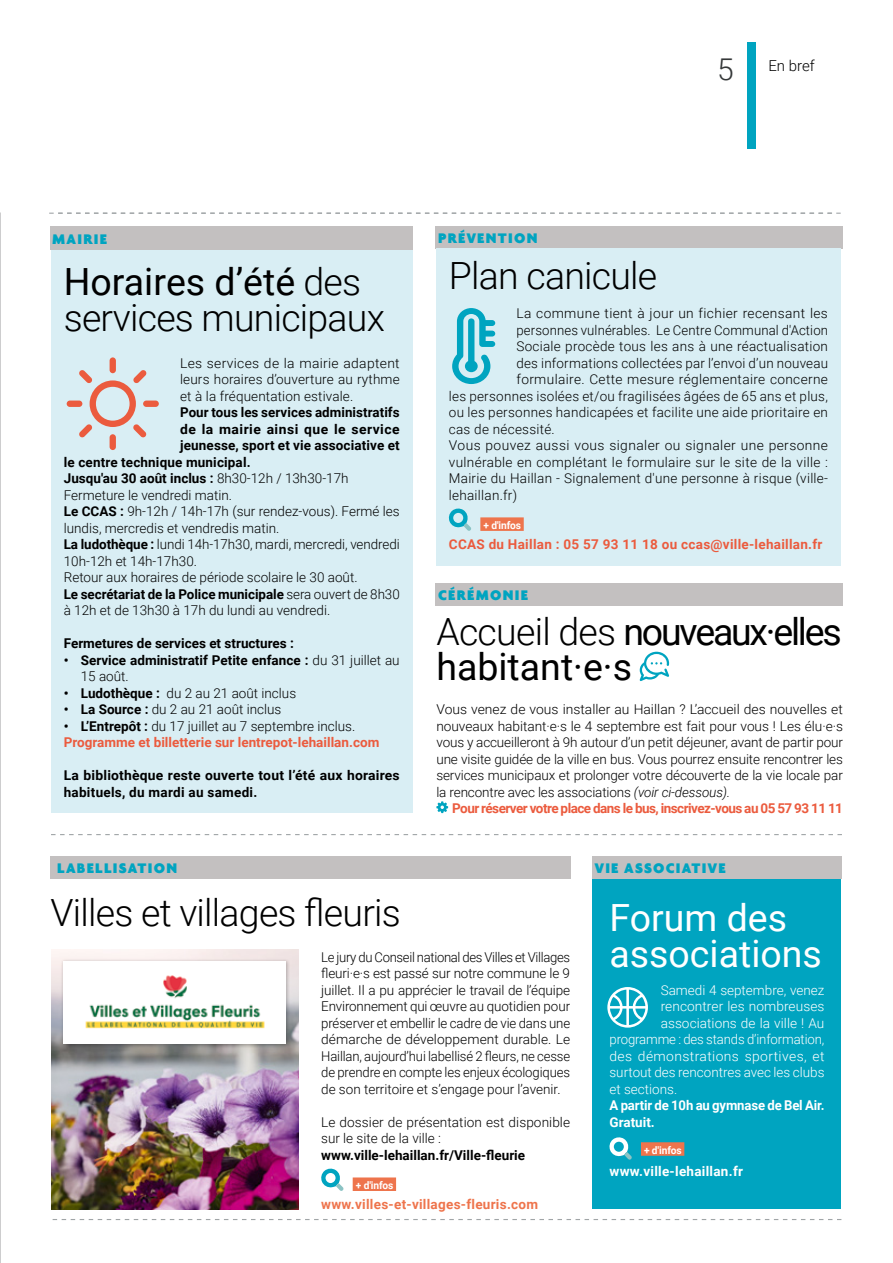
<style>
.page{position:relative;width:893px;height:1263px;background:#fff}
.page>*{position:absolute;margin:0;border:0;box-sizing:border-box;transform-origin:0 0}
.t1{font:300 37.5px/36px "Roboto";letter-spacing:-.02em;color:#000}
.t2{font:37.5px/34.5px "Roboto";letter-spacing:-.06em;color:#000}
.t3{font:37.5px/36px "Roboto";color:#fff}
.t4{font:900 15px "Agenda";letter-spacing:.085em;color:#00a4c0}
.t5{font:300 15px "Roboto";color:#000}
.t6{font:300 13.5px/16.5px "Roboto";letter-spacing:.01em;color:#000;text-align:justify}
.t7{font:700 13.5px/16.5px "Roboto";letter-spacing:.005em;color:#000}
.t8{font:300 13.5px "Roboto";color:#fff}
.t9{font:700 13.5px/16.5px "Roboto";color:#eb5b3e}
.t10{font:700 13.5px "Roboto";letter-spacing:-.04em;color:#eb5b3e}
.t11{font:700 13.5px "Roboto";letter-spacing:.02em;color:#eb5b3e}
.t12{font:300 13.5px "Roboto";letter-spacing:.03em;color:#000}
.t13{font:700 13.5px/16.5px "Roboto";color:#fff}
.t14{font:700 13.5px "Roboto";letter-spacing:.02em;color:#ee744c}
.t15{font:300 13.5px "Roboto";letter-spacing:.03em;color:#fff}
.t16{font:700 13.5px "Roboto";letter-spacing:.035em;color:#000}
.t17{font:700 13.5px "Roboto";letter-spacing:.02em;color:#fff}
.t18{font:700 10.5px "Roboto";letter-spacing:-.01em;color:#fff}
.s1{font-size:30px;color:#353839}
.s2{font-weight:400}
.s3{font-weight:300}
.s4{font-weight:700}
.s5{color:#000}
.s6{font-weight:300;color:#000}
.s7{font-style:italic}
</style>
<div class="page">
<div style="left:747px;top:42px;width:8px;height:106px;background:#00a4c0"></div>
<svg style="left:53px;top:1219px;width:788px;height:1px"></svg>
<svg style="left:49px;top:213px;width:792px;height:1px"></svg>
<div style="left:436px;top:583px;width:407px;height:22px;background:#c3c0c0"></div>
<div style="left:436px;top:227px;width:407px;height:22px;background:#c3c0c0"></div>
<div style="left:436px;top:249px;width:405px;height:317px;background:#d9eef4"></div>
<svg style="left:448px;top:508px;width:23px;height:23px"></svg>
<div style="left:480px;top:517px;width:44px;height:14px;background:#ee744c"></div>
<svg style="left:51px;top:834px;width:791px;height:1px"></svg>
<svg style="left:452px;top:308px;width:43px;height:76px"></svg>
<svg style="left:436px;top:801px;width:12px;height:12px"></svg>
<div style="left:592px;top:874px;width:249px;height:335px;background:#00a4c0"></div>
<svg style="left:609px;top:1137px;width:23px;height:23px"></svg>
<div style="left:641px;top:1142px;width:43px;height:14px;background:#ee744c"></div>
<div style="left:592px;top:856px;width:250px;height:23px;background:#c3c0c0"></div>
<img style="left:51px;top:950px;width:247px;height:259px">
<div style="left:50px;top:856px;width:521px;height:22px;background:#c3c0c0"></div>
<svg style="left:321px;top:1168px;width:23px;height:23px"></svg>
<div style="left:353px;top:1177px;width:43px;height:14px;background:#ee744c"></div>
<div style="left:60px;top:958px;width:230px;height:90px;background:#000;opacity:.25"></div>
<div style="left:63px;top:961px;width:223px;height:82px;background:#fff"></div>
<img style="left:85px;top:975px;width:180px;height:54px">
<div style="left:51px;top:243px;width:361px;height:570px;background:#d9eef4"></div>
<div style="left:143px;top:401px;width:16px;height:6px;background:#eb5b3e;border-radius:3px"></div>
<div style="left:110px;top:434px;width:6px;height:16px;background:#eb5b3e;border-radius:3px"></div>
<div style="left:110px;top:357px;width:6px;height:16px;background:#eb5b3e;border-radius:3px"></div>
<div style="left:67px;top:401px;width:15px;height:6px;background:#eb5b3e;border-radius:3px"></div>
<svg style="left:79px;top:370px;width:68px;height:68px"></svg>
<div style="left:50px;top:226px;width:362px;height:24px;background:#c3c0c0"></div>
<svg style="left:640px;top:652px;width:29px;height:29px"></svg>
<svg style="left:607px;top:987px;width:41px;height:41px"></svg>
<p class="t5" style="left:717px;top:55px;width:99px"><span class="s1">5</span> En bref</p>
<p class="t4" style="left:52px;top:230px;width:56px">MAIRIE</p>
<h1 class="t1" style="left:64px;top:262px;width:323px"><span class="s2">Horaires d’été</span> des services municipaux</h1>
<p class="t6" style="left:180px;top:354px;width:221px">Les services de la mairie adaptent leurs horaires d’ouverture au rythme et à la fréquentation estivale.</p>
<p class="t7" style="left:180px;top:403px;width:221px">Pour tous les services administratifs</p>
<p class="t16" style="left:180px;top:419px;width:221px">de la mairie ainsi que le service</p>
<p class="t7" style="left:180px;top:436px;width:221px">jeunesse, sport et vie associative et</p>
<p class="t7" style="left:64px;top:453px;width:188px">le centre technique municipal.</p>
<p class="t7" style="left:64px;top:469px;width:286px">Jusqu'au 30 août inclus : <span class="s3">8h30-12h / 13h30-17h</span></p>
<p class="t6" style="left:64px;top:486px;width:170px">Fermeture le vendredi matin.</p>
<p class="t6" style="left:64px;top:502px;width:337px"><span class="s4">Le CCAS :</span> 9h-12h / 14h-17h (sur rendez-vous). Fermé les</p>
<p class="t6" style="left:64px;top:519px;width:217px">lundis, mercredis et vendredis matin.</p>
<p class="t6" style="left:64px;top:535px;width:337px"><span class="s4">La ludothèque :</span> lundi 14h-17h30, mardi, mercredi, vendredi</p>
<p class="t6" style="left:64px;top:552px;width:135px">10h-12h et 14h-17h30.</p>
<p class="t6" style="left:64px;top:568px;width:295px">Retour aux horaires de période scolaire le 30 août.</p>
<p class="t7" style="left:64px;top:585px;width:337px">Le secrétariat de la Police municipale <span class="s3">sera ouvert de 8h30</span></p>
<p class="t6" style="left:64px;top:601px;width:268px">à 12h et de 13h30 à 17h du lundi au vendredi.</p>
<p class="t7" style="left:64px;top:634px;width:232px">Fermetures de services et structures :</p>
<p class="t7" style="left:81px;top:651px;width:320px;text-indent:-17px">• Service administratif Petite enfance : <span class="s3">du 31 juillet au<br>15 août.</span></p>
<p class="t6" style="left:64px;top:684px;width:234px"><span class="s4">• Ludothèque :</span> du 2 au 21 août inclus</p>
<p class="t6" style="left:64px;top:700px;width:219px"><span class="s4">• La Source :</span> du 2 au 21 août inclus</p>
<p class="t9" style="left:64px;top:717px;width:317px"><span class="s5">• L’Entrepôt :</span> <span class="s6">du 17 juillet au 7 septembre inclus.<br></span>Programme et billetterie sur lentrepot-lehaillan.com</p>
<p class="t7" style="left:64px;top:766px;width:337px">La bibliothèque reste ouverte tout l’été aux horaires habituels, du mardi au samedi.</p>
<p class="t4" style="left:438px;top:229px;width:101px">PRÉVENTION</p>
<h1 class="t1" style="left:449px;top:257px;width:210px">Plan canicule</h1>
<p class="t6" style="left:516px;top:304px;width:313px">La commune tient à jour un fichier recensant les</p>
<p class="t6" style="left:516px;top:321px;width:313px">personnes vulnérables. Le Centre Communal d'Action</p>
<p class="t6" style="left:516px;top:337px;width:313px">Sociale procède tous les ans à une réactualisation</p>
<p class="t6" style="left:516px;top:354px;width:313px">des informations collectées par l’envoi d’un nouveau</p>
<p class="t6" style="left:516px;top:370px;width:313px">formulaire. Cette mesure réglementaire concerne</p>
<p class="t6" style="left:449px;top:387px;width:381px">les personnes isolées et/ou fragilisées âgées de 65 ans et plus,</p>
<p class="t6" style="left:449px;top:403px;width:381px">ou les personnes handicapées et facilite une aide prioritaire en</p>
<p class="t6" style="left:449px;top:420px;width:107px">cas de nécessité.</p>
<p class="t12" style="left:449px;top:436px;width:381px">Vous pouvez aussi vous signaler ou signaler une personne</p>
<p class="t6" style="left:449px;top:453px;width:381px">vulnérable en complétant le formulaire sur le site de la ville :</p>
<p class="t6" style="left:449px;top:469px;width:381px">Mairie du Haillan - Signalement d'une personne à risque (ville-</p>
<p class="t6" style="left:449px;top:486px;width:70px">lehaillan.fr)</p>
<p class="t18" style="left:483px;top:518px;width:39px">+ d'infos</p>
<p class="t11" style="left:449px;top:535px;width:375px">CCAS du Haillan : 05 57 93 11 18 ou ccas@ville-lehaillan.fr</p>
<p class="t4" style="left:438px;top:586px;width:91px">CÉRÉMONIE</p>
<h1 class="t2" style="left:436px;top:613px;width:407px"><span class="s3">Accueil des</span> nouveaux·elles habitant·e·s</h1>
<p class="t6" style="left:436px;top:700px;width:408px">Vous venez de vous installer au Haillan ? L’accueil des nouvelles et nouveaux habitant·e·s le 4 septembre est fait pour vous ! Les élu·e·s vous y accueilleront à 9h autour d’un petit déjeuner, avant de partir pour une visite guidée de la ville en bus. Vous pourrez ensuite rencontrer les services municipaux et prolonger votre découverte de la vie locale par la rencontre avec les associations <span class="s7">(voir ci-dessous).</span></p>
<p class="t10" style="left:452px;top:799px;width:392px">Pour réserver votre place dans le bus, inscrivez-vous au 05 57 93 11 11</p>
<p class="t4" style="left:57px;top:859px;width:122px">LABELLISATION</p>
<p class="t4" style="left:595px;top:859px;width:132px">VIE ASSOCIATIVE</p>
<h1 class="t1" style="left:50px;top:893px;width:352px">Villes et villages fleuris</h1>
<p class="t6" style="left:321px;top:948px;width:250px">Le jury du Conseil national des Villes et Villages fleuri·e·s est passé sur notre commune le 9 juillet. Il a pu apprécier le travail de l’équipe Environnement qui œuvre au quotidien pour préserver et embellir le cadre de vie dans une démarche de développement durable. Le Haillan, aujourd’hui labellisé 2 fleurs, ne cesse de prendre en compte les enjeux écologiques de son territoire et s’engage pour l’avenir.</p>
<p class="t6" style="left:321px;top:1113px;width:250px">Le dossier de présentation est disponible sur le site de la ville :</p>
<p class="t7" style="left:321px;top:1146px;width:205px">www.ville-lehaillan.fr/Ville-fleurie</p>
<p class="t18" style="left:356px;top:1178px;width:39px">+ d'infos</p>
<p class="t14" style="left:321px;top:1195px;width:218px">www.villes-et-villages-fleuris.com</p>
<h1 class="t3" style="left:609px;top:898px;width:214px">Forum des associations</h1>
<p class="t8" style="left:661px;top:980px;width:165px">Samedi 4 septembre, venez</p>
<p class="t8" style="left:661px;top:997px;width:165px">rencontrer les nombreuses</p>
<p class="t8" style="left:661px;top:1013px;width:165px">associations de la ville ! Au</p>
<p class="t8" style="left:609px;top:1030px;width:216px">programme : des stands d’information,</p>
<p class="t15" style="left:609px;top:1046px;width:216px">des démonstrations sportives, et</p>
<p class="t8" style="left:609px;top:1063px;width:216px">surtout des rencontres avec les clubs</p>
<p class="t8" style="left:609px;top:1079px;width:69px">et sections.</p>
<p class="t13" style="left:609px;top:1096px;width:216px">A partir de 10h au gymnase de Bel Air.<br>Gratuit.</p>
<p class="t18" style="left:644px;top:1142px;width:39px">+ d'infos</p>
<p class="t17" style="left:609px;top:1162px;width:135px">www.ville-lehaillan.fr</p>
</div>
